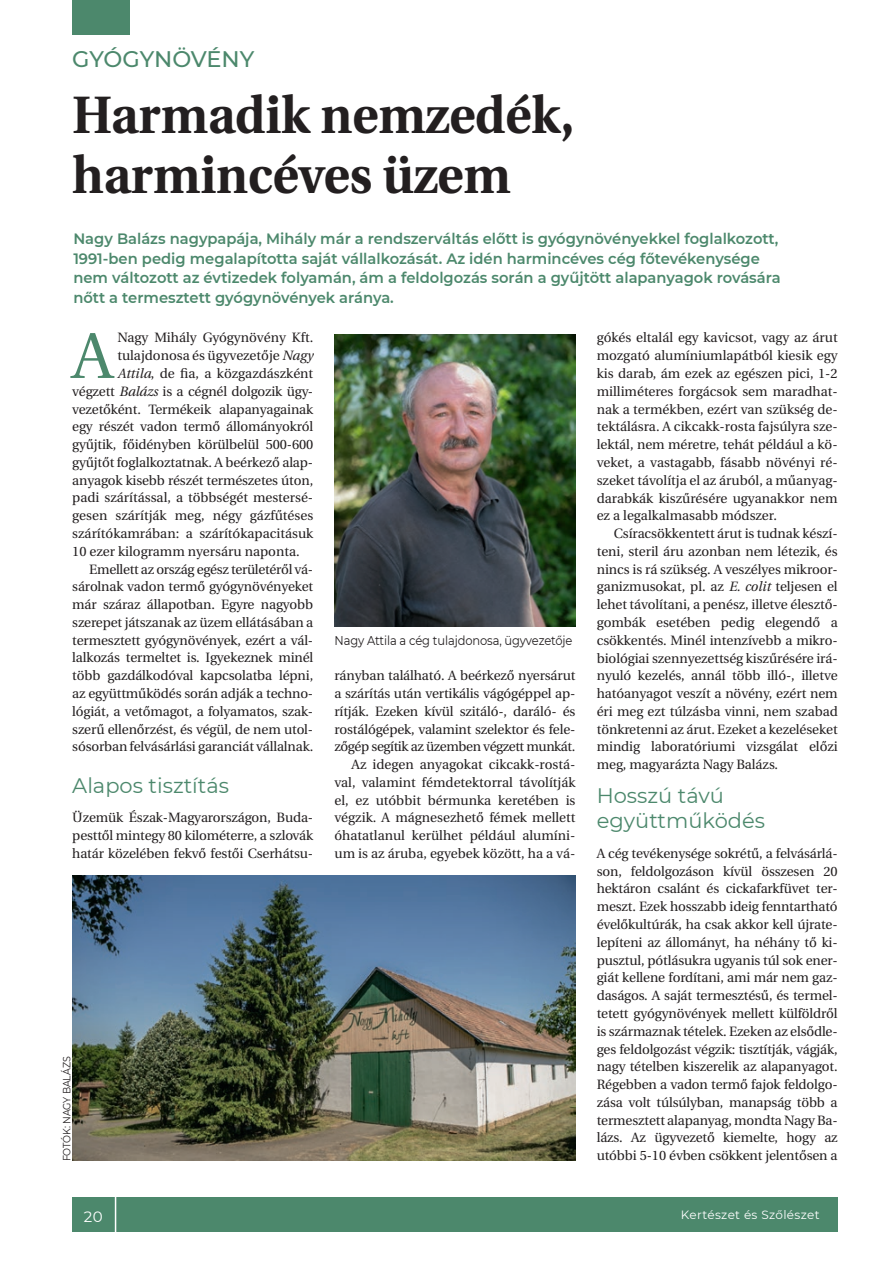
<style>
.page{position:relative;width:893px;height:1263px;background:#fff}
.page>*{position:absolute;margin:0;border:0;box-sizing:border-box;transform-origin:0 0}
.t1{font:64.8px "Heuristica";color:#4c886c}
.t2{font:700 52.5px/60px "Heuristica";color:#231f20;scale:.95 1}
.t3{font:500 22.5px "Montserrat";color:#4c886c}
.t4{font:21px/25.2px "Montserrat";color:#4c886c}
.t5{font:600 15px/19.5px "Montserrat";color:#4c886c}
.t6{font:15px "Montserrat";color:#fff}
.t7{font:13.5px/17.9px "Heuristica";letter-spacing:-.01em;color:#231f20;text-align:justify}
.t8{font:12.75px "Montserrat";letter-spacing:-.01em;color:#231f20;scale:.9 1}
.t9{font:12px "Montserrat";letter-spacing:.03em;color:#fff}
.t10{font:10.5px "Montserrat";letter-spacing:-.01em;color:#231f20;scale:.9 1}
.s1{font-style:italic}
</style>
<div class="page">
<div style="left:72px;top:1197px;width:766px;height:34px;background:#4c886c"></div>
<hr style="left:115px;top:1188px;width:1px;height:61px;background:#fff">
<div style="left:72px;top:0;width:58px;height:34px;background:#4c886c"></div>
<img style="left:334px;top:335px;width:241px;height:292px">
<img style="left:72px;top:876px;width:503px;height:284px">
<h3 class="t3" style="left:72px;top:44px;width:184px">GYÓGYNÖVÉNY</h3>
<h2 class="t2" style="left:72px;top:83px;width:530px">Harmadik nemzedék, harmincéves üzem</h2>
<p class="t5" style="left:73px;top:228px;width:709px">Nagy Balázs nagypapája, Mihály már a rendszerváltás előtt is gyógynövényekkel foglalkozott, 1991-ben pedig megalapította saját vállalkozását. Az idén harmincéves cég főtevékenysége nem változott az évtizedek folyamán, ám a feldolgozás során a gyűjtött alapanyagok rovására nőtt a termesztett gyógynövények aránya.</p>
<h1 class="t1" style="left:72px;top:306px;width:43px">A</h1>
<p class="t7" style="left:117px;top:329px;width:197px">Nagy Mihály Gyógynövény Kft.</p>
<p class="t7" style="left:117px;top:347px;width:197px">tulajdonosa és ügyvezetője <span class="s1">Nagy</span></p>
<p class="t7" style="left:117px;top:365px;width:197px"><span class="s1">Attila</span>, de fia, a közgazdászként</p>
<p class="t7" style="left:72px;top:382px;width:242px">végzett <span class="s1">Balázs</span> is a cégnél dolgozik ügy-</p>
<p class="t7" style="left:72px;top:400px;width:242px">vezetőként. Termékeik alapanyagainak</p>
<p class="t7" style="left:72px;top:418px;width:242px">egy részét vadon termő állományokról</p>
<p class="t7" style="left:72px;top:436px;width:242px">gyűjtik, főidényben körülbelül 500-600</p>
<p class="t7" style="left:72px;top:453px;width:242px">gyűjtőt foglalkoztatnak. A beérkező alap-</p>
<p class="t7" style="left:72px;top:471px;width:242px">anyagok kisebb részét természetes úton,</p>
<p class="t7" style="left:72px;top:489px;width:242px">padi szárítással, a többségét mestersé-</p>
<p class="t7" style="left:72px;top:507px;width:242px">gesen szárítják meg, négy gázfűtéses</p>
<p class="t7" style="left:72px;top:525px;width:242px">szárítókamrában: a szárítókapacitásuk</p>
<p class="t7" style="left:72px;top:542px;width:229px">10 ezer kilogramm nyersáru naponta.</p>
<p class="t7" style="left:89px;top:560px;width:225px">Emellett az ország egész területéről vá-</p>
<p class="t7" style="left:72px;top:578px;width:242px">sárolnak vadon termő gyógynövényeket</p>
<p class="t7" style="left:72px;top:596px;width:242px">már száraz állapotban. Egyre nagyobb</p>
<p class="t7" style="left:72px;top:613px;width:242px">szerepet játszanak az üzem ellátásában a</p>
<p class="t7" style="left:72px;top:631px;width:242px">termesztett gyógynövények, ezért a vál-</p>
<p class="t7" style="left:72px;top:649px;width:242px">lalkozás termeltet is. Igyekeznek minél</p>
<p class="t7" style="left:72px;top:667px;width:242px">több gazdálkodóval kapcsolatba lépni,</p>
<p class="t7" style="left:72px;top:685px;width:242px">az együttműködés során adják a techno-</p>
<p class="t7" style="left:72px;top:702px;width:242px">lógiát, a vetőmagot, a folyamatos, szak-</p>
<p class="t7" style="left:72px;top:720px;width:242px">szerű ellenőrzést, és végül, de nem utol-</p>
<p class="t7" style="left:72px;top:738px;width:242px">sósorban felvásárlási garanciát vállalnak.</p>
<h3 class="t4" style="left:72px;top:772px;width:158px">Alapos tisztítás</h3>
<p class="t7" style="left:72px;top:809px;width:242px">Üzemük Észak-Magyarországon, Buda&shy;pesttől mintegy 80 kilométerre, a szlovák határ közelében fekvő festői Cserhátsu-</p>
<p class="t8" style="left:334px;top:631px;width:266px">Nagy Attila a cég tulajdonosa, ügyvezetője</p>
<p class="t7" style="left:334px;top:667px;width:242px;text-align:right">rányban található. A beérkező nyersárut a szárítás után vertikális vágógéppel ap&shy;rítják. Ezeken kívül szitáló-, daráló- és rostálógépek, valamint szelektor és fele&shy;zőgép segítik az üzemben végzett munkát.<br>Az idegen anyagokat cikcakk-rostá&shy;val, valamint fémdetektorral távolítják el, ez utóbbit bérmunka keretében is végzik. A mágnesezhető fémek mellett óhatatlanul kerülhet például alumíni&shy;um is az áruba, egyebek között, ha a vá-</p>
<p class="t10" style="left:60px;top:1161px;width:118px;rotate:-90deg">Fotók: Nagy Balázs</p>
<p class="t7" style="left:597px;top:329px;width:242px">gókés eltalál egy kavicsot, vagy az árut mozgató alumíniumlapátból kiesik egy kis darab, ám ezek az egészen pici, 1-2 milliméteres forgácsok sem maradhat&shy;nak a termékben, ezért van szükség de&shy;tektálásra. A cikcakk-rosta fajsúlyra sze&shy;lektál, nem méretre, tehát például a kö&shy;veket, a vastagabb, fásabb növényi ré&shy;szeket távolítja el az áruból, a műanyag&shy;darabkák kiszűrésére ugyanakkor nem ez a legalkalmasabb módszer.</p>
<p class="t7" style="left:597px;top:525px;width:242px;text-indent:17px">Csíracsökkentett árut is tudnak készí&shy;teni, steril áru azonban nem létezik, és nincs is rá szükség. A veszélyes mikroor&shy;ganizmusokat, pl. az <span class="s1">E. colit</span> teljesen el lehet távolítani, a penész, illetve élesztő&shy;gombák esetében pedig elegendő a csökkentés. Minél intenzívebb a mikro&shy;biológiai szennyezettség kiszűrésére irá&shy;nyuló kezelés, annál több illó-, illetve hatóanyagot veszít a növény, ezért nem éri meg ezt túlzásba vinni, nem szabad tönkretenni az árut. Ezeket a kezeléseket mindig laboratóriumi vizsgálat előzi meg, magyarázta Nagy Balázs.</p>
<h3 class="t4" style="left:597px;top:782px;width:170px">Hosszú távú együttműködés</h3>
<p class="t7" style="left:597px;top:844px;width:242px">A cég tevékenysége sokrétű, a felvásárlá&shy;son, feldolgozáson kívül összesen 20 hektáron csalánt és cickafarkfüvet ter&shy;meszt. Ezek hosszabb ideig fenntartható évelőkultúrák, ha csak akkor kell újrate&shy;lepíteni az állományt, ha néhány tő ki&shy;pusztul, pótlásukra ugyanis túl sok ener&shy;giát kellene fordítani, ami már nem gaz&shy;daságos. A saját termesztésű, és termel&shy;tetett gyógynövények mellett külföldről is származnak tételek. Ezeken az elsődle&shy;ges feldolgozást végzik: tisztítják, vágják, nagy tételben kiszerelik az alapanyagot.<br>Régebben a vadon termő fajok feldolgo&shy;zása volt túlsúlyban, manapság több a termesztett alapanyag, mondta Nagy Ba&shy;lázs. Az ügyvezető kiemelte, hogy az utóbbi 5-10 évben csökkent jelentősen a</p>
<p class="t6" style="left:84px;top:1206px;width:20px">20</p>
<p class="t9" style="left:681px;top:1207px;width:140px">Kertészet és Szőlészet</p>
</div>
